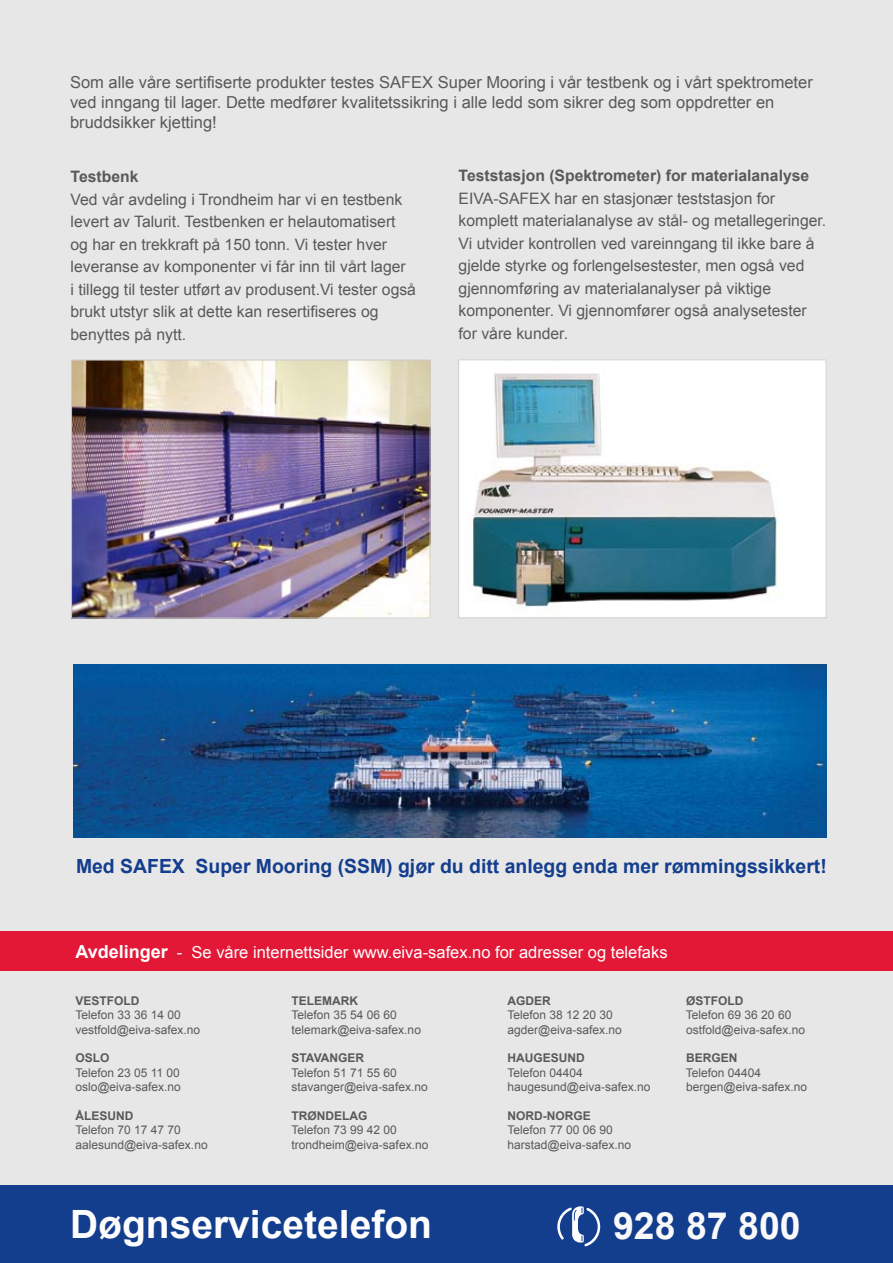
<style>
.page{position:relative;width:893px;height:1263px;background:#e7e7e7}
.page>*{position:absolute;margin:0;border:0;box-sizing:border-box;transform-origin:0 0}
.t1{font:700 39px "Arial";color:#fdfdfe}
.t2{font:700 37.5px "Arial";color:#f9f9fa}
.t3{font:700 19.5px "Arial";color:#133d8d}
.t4{font:16.5px/19.8px "Arial";color:#58595b}
.t5{font:16.5px "Arial";color:#fff}
.t6{font:15.75px/22.5px "Arial";color:#58595b}
.t7{font:700 15.75px "Arial";color:#58595b}
.t8{font:12px "Arial";color:#58595b}
.t9{font:700 12px "Arial";color:#58595b}
.s1{font-weight:700;font-size:18px}
</style>
<div class="page">
<div style="left:0;top:1185px;width:893px;height:78px;background:#133d8d"></div>
<svg style="left:557px;top:1206px;width:43px;height:40px"></svg>
<div style="left:0;top:932px;width:893px;height:39px;background:#e31837"></div>
<img style="left:73px;top:362px;width:355px;height:254px">
<div style="left:71px;top:360px;width:359px;height:258px;border:1px solid #ccc"></div>
<img style="left:459px;top:359px;width:367px;height:257px">
<div style="left:458px;top:360px;width:368px;height:258px;border:1px solid #ccc"></div>
<img style="left:73px;top:664px;width:753px;height:173px">
<p class="t4" style="left:70px;top:73px;width:744px">Som alle våre sertifiserte produkter testes SAFEX Super Mooring i vår testbenk og i vårt spektrometer ved inngang til lager. Dette medfører kvalitetssikring i alle ledd som sikrer deg som oppdretter en bruddsikker kjetting!</p>
<p class="t7" style="left:71px;top:166px;width:69px">Testbenk</p>
<p class="t6" style="left:71px;top:188px;width:347px">Ved vår avdeling i Trondheim har vi en testbenk levert av Talurit. Testbenken er helautomatisert og har en trekkraft på 150 tonn. Vi tester hver leveranse av komponenter vi får inn til vårt lager<br>i tillegg til tester utført av produsent.Vi tester også brukt utstyr slik at dette kan resertifiseres og benyttes på nytt.</p>
<p class="t7" style="left:459px;top:165px;width:352px">Teststasjon (Spektrometer) for materialanalyse</p>
<p class="t6" style="left:459px;top:187px;width:369px">EIVA-SAFEX har en stasjonær teststasjon for komplett materialanalyse av stål- og metallegeringer.<br>Vi utvider kontrollen ved vareinngang til ikke bare å gjelde styrke og forlengelsestester, men også ved gjennomføring av materialanalyser på viktige komponenter. Vi gjennomfører også analysetester for våre kunder.</p>
<p class="t3" style="left:76px;top:853px;width:752px">Med SAFEX Super Mooring (SSM) gjør du ditt anlegg enda mer rømmingssikkert!</p>
<p class="t5" style="left:75px;top:941px;width:594px"><span class="s1">Avdelinger</span> - Se våre internettsider www.eiva-safex.no for adresser og telefaks</p>
<p class="t9" style="left:75px;top:992px;width:66px">VESTFOLD</p>
<p class="t9" style="left:291px;top:992px;width:68px">TELEMARK</p>
<p class="t9" style="left:507px;top:992px;width:45px">AGDER</p>
<p class="t9" style="left:686px;top:992px;width:59px">ØSTFOLD</p>
<p class="t8" style="left:75px;top:1007px;width:107px">Telefon 33 36 14 00</p>
<p class="t8" style="left:291px;top:1007px;width:107px">Telefon 35 54 06 60</p>
<p class="t8" style="left:507px;top:1007px;width:107px">Telefon 38 12 20 30</p>
<p class="t8" style="left:686px;top:1007px;width:107px">Telefon 69 36 20 60</p>
<p class="t8" style="left:75px;top:1021px;width:126px">vestfold@eiva-safex.no</p>
<p class="t8" style="left:291px;top:1021px;width:131px">telemark@eiva-safex.no</p>
<p class="t8" style="left:507px;top:1021px;width:116px">agder@eiva-safex.no</p>
<p class="t8" style="left:686px;top:1021px;width:120px">ostfold@eiva-safex.no</p>
<p class="t9" style="left:75px;top:1050px;width:36px">OSLO</p>
<p class="t9" style="left:291px;top:1050px;width:74px">STAVANGER</p>
<p class="t9" style="left:507px;top:1050px;width:79px">HAUGESUND</p>
<p class="t9" style="left:686px;top:1050px;width:53px">BERGEN</p>
<p class="t8" style="left:75px;top:1065px;width:106px">Telefon 23 05 11 00</p>
<p class="t8" style="left:291px;top:1065px;width:107px">Telefon 51 71 55 60</p>
<p class="t8" style="left:507px;top:1065px;width:77px">Telefon 04404</p>
<p class="t8" style="left:686px;top:1065px;width:77px">Telefon 04404</p>
<p class="t8" style="left:75px;top:1079px;width:107px">oslo@eiva-safex.no</p>
<p class="t8" style="left:291px;top:1079px;width:138px">stavanger@eiva-safex.no</p>
<p class="t8" style="left:507px;top:1079px;width:144px">haugesund@eiva-safex.no</p>
<p class="t8" style="left:686px;top:1079px;width:122px">bergen@eiva-safex.no</p>
<p class="t9" style="left:75px;top:1108px;width:59px">ÅLESUND</p>
<p class="t9" style="left:291px;top:1108px;width:77px">TRØNDELAG</p>
<p class="t9" style="left:507px;top:1108px;width:85px">NORD-NORGE</p>
<p class="t8" style="left:75px;top:1122px;width:107px">Telefon 70 17 47 70</p>
<p class="t8" style="left:291px;top:1122px;width:107px">Telefon 73 99 42 00</p>
<p class="t8" style="left:507px;top:1122px;width:107px">Telefon 77 00 06 90</p>
<p class="t8" style="left:75px;top:1137px;width:134px">aalesund@eiva-safex.no</p>
<p class="t8" style="left:291px;top:1137px;width:138px">trondheim@eiva-safex.no</p>
<p class="t8" style="left:507px;top:1137px;width:125px">harstad@eiva-safex.no</p>
<h1 class="t1" style="left:70px;top:1198px;width:363px">Døgnservicetelefon</h1>
<h2 class="t2" style="left:613px;top:1201px;width:189px">928 87 800</h2>
</div>
